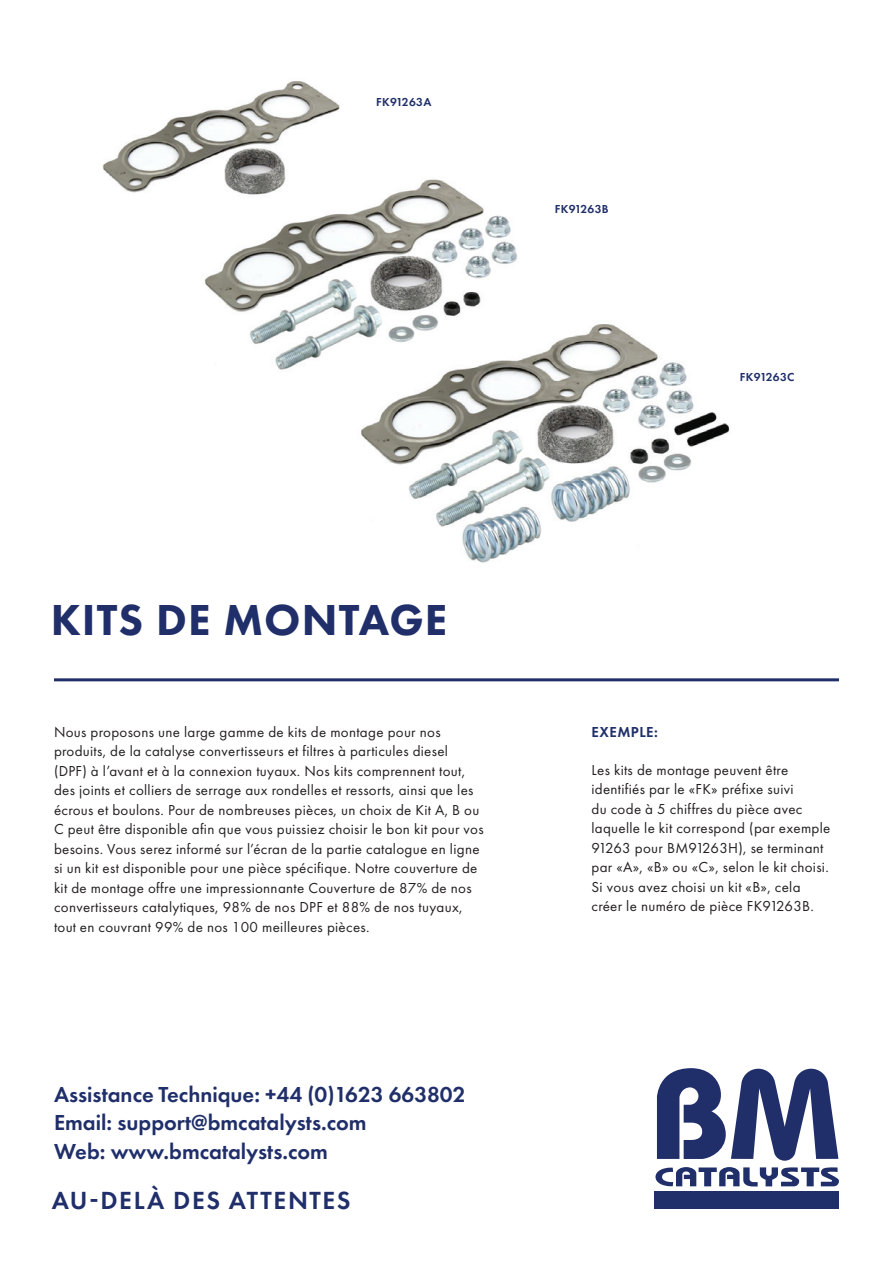
<style>
.page{position:relative;width:893px;height:1263px;background:#fff}
.page>*{position:absolute;margin:0;border:0;box-sizing:border-box;transform-origin:0 0}
.t1{font:800 45px "Futura PT";letter-spacing:.025em;color:#202f6a}
.t2{font:600 25.65px "Futura PT";letter-spacing:.06em;color:#202f6a}
.t3{font:600 22.5px/28.5px "Futura PT";color:#202f6a}
.t4{font:15px/19.5px "Futura PT";letter-spacing:.02em;color:#231f20}
.t5{font:600 15px "Futura PT";letter-spacing:.03em;color:#202f6a}
.t6{font:600 12px "Futura PT";letter-spacing:.025em;color:#202f6a}
</style>
<div class="page">
<img style="left:361px;top:324px;width:369px;height:239px">
<hr style="left:54px;top:678px;width:785px;height:3px;background:#202f6a">
<svg style="left:657px;top:1068px;width:181px;height:93px"></svg>
<svg style="left:655px;top:1167px;width:184px;height:19px"></svg>
<div style="left:655px;top:1191px;width:184px;height:18px;background:#202f6a"></div>
<img style="left:102px;top:81px;width:238px;height:112px">
<img style="left:192px;top:172px;width:339px;height:209px">
<p class="t6" style="left:376px;top:94px;width:57px">FK91263A</p>
<p class="t6" style="left:555px;top:202px;width:55px">FK91263B</p>
<p class="t6" style="left:740px;top:370px;width:56px">FK91263C</p>
<h1 class="t1" style="left:51px;top:591px;width:398px">KITS DE MONTAGE</h1>
<p class="t4" style="left:54px;top:722px;width:431px">Nous proposons une large gamme de kits de montage pour nos produits, de la catalyse convertisseurs et filtres à particules diesel (DPF) à l’avant et à la connexion tuyaux. Nos kits comprennent tout, des joints et colliers de serrage aux rondelles et ressorts, ainsi que les écrous et boulons. Pour de nombreuses pièces, un choix de Kit A, B ou C peut être disponible afin que vous puissiez choisir le bon kit pour vos besoins. Vous serez informé sur l’écran de la partie catalogue en ligne si un kit est disponible pour une pièce spécifique. Notre couverture de kit de montage offre une impressionnante Couverture de 87% de nos convertisseurs catalytiques, 98% de nos DPF et 88% de nos tuyaux, tout en couvrant 99% de nos 100 meilleures pièces.</p>
<h3 class="t3" style="left:54px;top:1079px;width:413px">Assistance Technique: +44 (0)1623 663802<br>Email: support@bmcatalysts.com<br>Web: www.bmcatalysts.com</h3>
<h2 class="t2" style="left:52px;top:1184px;width:300px">AU-DELÀ DES ATTENTES</h2>
<p class="t5" style="left:592px;top:722px;width:68px">EXEMPLE:</p>
<p class="t4" style="left:591px;top:760px;width:240px">Les kits de montage peuvent être identifiés par le «FK» préfixe suivi<br>du code à 5 chiffres du pièce avec laquelle le kit correspond (par exemple 91263 pour BM91263H), se terminant par «A», «B» ou «C», selon le kit choisi.<br>Si vous avez choisi un kit «B», cela créer le numéro de pièce FK91263B.</p>
</div>
